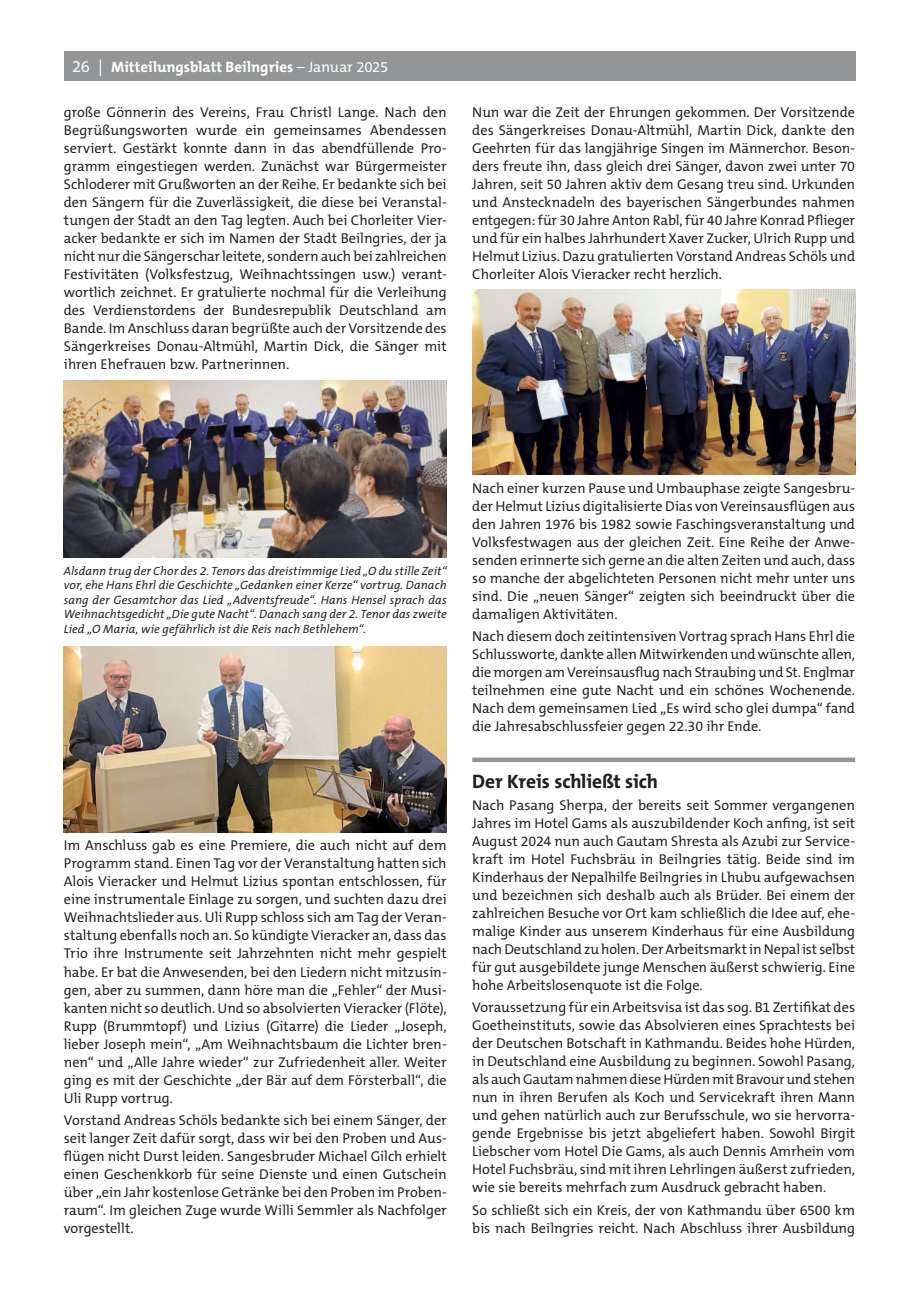
<style>
.page{position:relative;width:919px;height:1289px;background:#fff}
.page>*{position:absolute;margin:0;border:0;box-sizing:border-box;transform-origin:0 0}
.t1{font:700 19.5px "The Mix Office LF";letter-spacing:-.01em;color:#221f1f}
.t2{font:700 15px "The Mix Office LF";color:#fff}
.t3{font:14.25px/18px "The Mix Office LF";color:#221f1f;text-align:justify}
.t4{font:italic 12px/14.4px "The Mix Office LF";letter-spacing:.005em;color:#221f1f;text-align:justify}
.s1{font-weight:400;font-size:16.5px}
.s2{font-weight:400}
</style>
<div class="page">
<div style="left:64px;top:51px;width:791px;height:30px;background:#939597"></div>
<div style="left:472px;top:757px;width:383px;height:5px;background:#939597"></div>
<img style="left:64px;top:380px;width:382px;height:177px">
<img style="left:64px;top:646px;width:382px;height:186px">
<img style="left:472px;top:289px;width:383px;height:185px">
<p class="t2" style="left:72px;top:59px;width:317px"><span class="s1">26 |</span> Mitteilungsblatt Beilngries <span class="s2">– Januar 2025</span></p>
<p class="t3" style="left:64px;top:104px;width:384px">große Gönnerin des Vereins, Frau Christl Lange. Nach den Begrüßungsworten wurde ein gemeinsames Abendessen serviert. Gestärkt konnte dann in das abendfüllende Pro&shy;gramm eingestiegen werden. Zunächst war Bürgermeister Schloderer mit Grußworten an der Reihe. Er bedankte sich bei den Sängern für die Zuverlässigkeit, die diese bei Veranstal&shy;tungen der Stadt an den Tag legten. Auch bei Chorleiter Vier&shy;acker bedankte er sich im Namen der Stadt Beilngries, der ja nicht nur die Sängerschar leitete, sondern auch bei zahlreichen Festivitäten (Volksfestzug, Weihnachtssingen usw.) verant&shy;wortlich zeichnet. Er gratulierte nochmal für die Verleihung des Verdienstordens der Bundesrepublik Deutschland am Bande. Im Anschluss daran begrüßte auch der Vorsitzende des Sängerkreises Donau-Altmühl, Martin Dick, die Sänger mit ihren Ehefrauen bzw. Partnerinnen.</p>
<p class="t3" style="left:472px;top:104px;width:384px">Nun war die Zeit der Ehrungen gekommen. Der Vorsitzende des Sängerkreises Donau-Altmühl, Martin Dick, dankte den Geehrten für das langjährige Singen im Männerchor. Beson&shy;ders freute ihn, dass gleich drei Sänger, davon zwei unter 70<br>Jahren, seit 50 Jahren aktiv dem Gesang treu sind. Urkunden und Anstecknadeln des bayerischen Sängerbundes nahmen entgegen: für 30 Jahre Anton Rabl, für 40 Jahre Konrad Pflieger und für ein halbes Jahrhundert Xaver Zucker, Ulrich Rupp und Helmut Lizius. Dazu gratulierten Vorstand Andreas Schöls und Chorleiter Alois Vieracker recht herzlich.</p>
<p class="t4" style="left:64px;top:564px;width:384px">Alsdann trug der Chor des 2. Tenors das dreistimmige Lied „O du stille Zeit“ vor, ehe Hans Ehrl die Geschichte „Gedanken einer Kerze“ vortrug. Danach sang der Gesamtchor das Lied „Adventsfreude“. Hans Hensel sprach das Weihnachtsgedicht „Die gute Nacht“. Danach sang der 2. Tenor das zweite Lied „O Maria, wie gefährlich ist die Reis nach Bethlehem“.</p>
<p class="t3" style="left:64px;top:837px;width:384px">Im Anschluss gab es eine Premiere, die auch nicht auf dem Programm stand. Einen Tag vor der Veranstaltung hatten sich Alois Vieracker und Helmut Lizius spontan entschlossen, für eine instrumentale Einlage zu sorgen, und suchten dazu drei Weihnachtslieder aus. Uli Rupp schloss sich am Tag der Veran&shy;staltung ebenfalls noch an. So kündigte Vieracker an, dass das Trio ihre Instrumente seit Jahrzehnten nicht mehr gespielt habe. Er bat die Anwesenden, bei den Liedern nicht mitzusin&shy;gen, aber zu summen, dann höre man die „Fehler“ der Musi&shy;kanten nicht so deutlich. Und so absolvierten Vieracker (Flöte), Rupp (Brummtopf) und Lizius (Gitarre) die Lieder „Joseph, lieber Joseph mein“, „Am Weihnachtsbaum die Lichter bren&shy;nen“ und „Alle Jahre wieder“ zur Zufriedenheit aller. Weiter ging es mit der Geschichte „der Bär auf dem Försterball“, die Uli Rupp vortrug.</p>
<p class="t3" style="left:64px;top:1111px;width:384px">Vorstand Andreas Schöls bedankte sich bei einem Sänger, der seit langer Zeit dafür sorgt, dass wir bei den Proben und Aus&shy;flügen nicht Durst leiden. Sangesbruder Michael Gilch erhielt einen Geschenkkorb für seine Dienste und einen Gutschein über „ein Jahr kostenlose Getränke bei den Proben im Proben&shy;raum“. Im gleichen Zuge wurde Willi Semmler als Nachfolger vorgestellt.</p>
<p class="t3" style="left:472px;top:479px;width:384px">Nach einer kurzen Pause und Umbauphase zeigte Sangesbru&shy;der Helmut Lizius digitalisierte Dias von Vereinsausflügen aus den Jahren 1976 bis 1982 sowie Faschingsveranstaltung und Volksfestwagen aus der gleichen Zeit. Eine Reihe der Anwe&shy;senden erinnerte sich gerne an die alten Zeiten und auch, dass so manche der abgelichteten Personen nicht mehr unter uns sind. Die „neuen Sänger“ zeigten sich beeindruckt über die damaligen Aktivitäten.</p>
<p class="t3" style="left:472px;top:628px;width:384px">Nach diesem doch zeitintensiven Vortrag sprach Hans Ehrl die Schlussworte, dankte allen Mitwirkenden und wünschte allen, die morgen am Vereinsausflug nach Straubing und St. Englmar teilnehmen eine gute Nacht und ein schönes Wochenende.<br>Nach dem gemeinsamen Lied „Es wird scho glei dumpa“ fand die Jahresabschlussfeier gegen 22.30 ihr Ende.</p>
<h1 class="t1" style="left:472px;top:771px;width:187px">Der Kreis schließt sich</h1>
<p class="t3" style="left:472px;top:796px;width:384px">Nach Pasang Sherpa, der bereits seit Sommer vergangenen Jahres im Hotel Gams als auszubildender Koch anfing, ist seit August 2024 nun auch Gautam Shresta als Azubi zur Service&shy;kraft im Hotel Fuchsbräu in Beilngries tätig. Beide sind im Kinderhaus der Nepalhilfe Beilngries in Lhubu aufgewachsen und bezeichnen sich deshalb auch als Brüder. Bei einem der zahlreichen Besuche vor Ort kam schließlich die Idee auf, ehe&shy;malige Kinder aus unserem Kinderhaus für eine Ausbildung nach Deutschland zu holen. Der Arbeitsmarkt in Nepal ist selbst für gut ausgebildete junge Menschen äußerst schwierig. Eine hohe Arbeitslosenquote ist die Folge.</p>
<p class="t3" style="left:472px;top:999px;width:384px">Voraussetzung für ein Arbeitsvisa ist das sog. B1 Zertifikat des Goetheinstituts, sowie das Absolvieren eines Sprachtests bei der Deutschen Botschaft in Kathmandu. Beides hohe Hürden, in Deutschland eine Ausbildung zu beginnen. Sowohl Pasang, als auch Gautam nahmen diese Hürden mit Bravour und stehen nun in ihren Berufen als Koch und Servicekraft ihren Mann und gehen natürlich auch zur Berufsschule, wo sie hervorra&shy;gende Ergebnisse bis jetzt abgeliefert haben. Sowohl Birgit Liebscher vom Hotel Die Gams, als auch Dennis Amrhein vom Hotel Fuchsbräu, sind mit ihren Lehrlingen äußerst zufrieden, wie sie bereits mehrfach zum Ausdruck gebracht haben.</p>
<p class="t3" style="left:472px;top:1201px;width:384px">So schließt sich ein Kreis, der von Kathmandu über 6500 km bis nach Beilngries reicht. Nach Abschluss ihrer Ausbildung</p>
</div>
